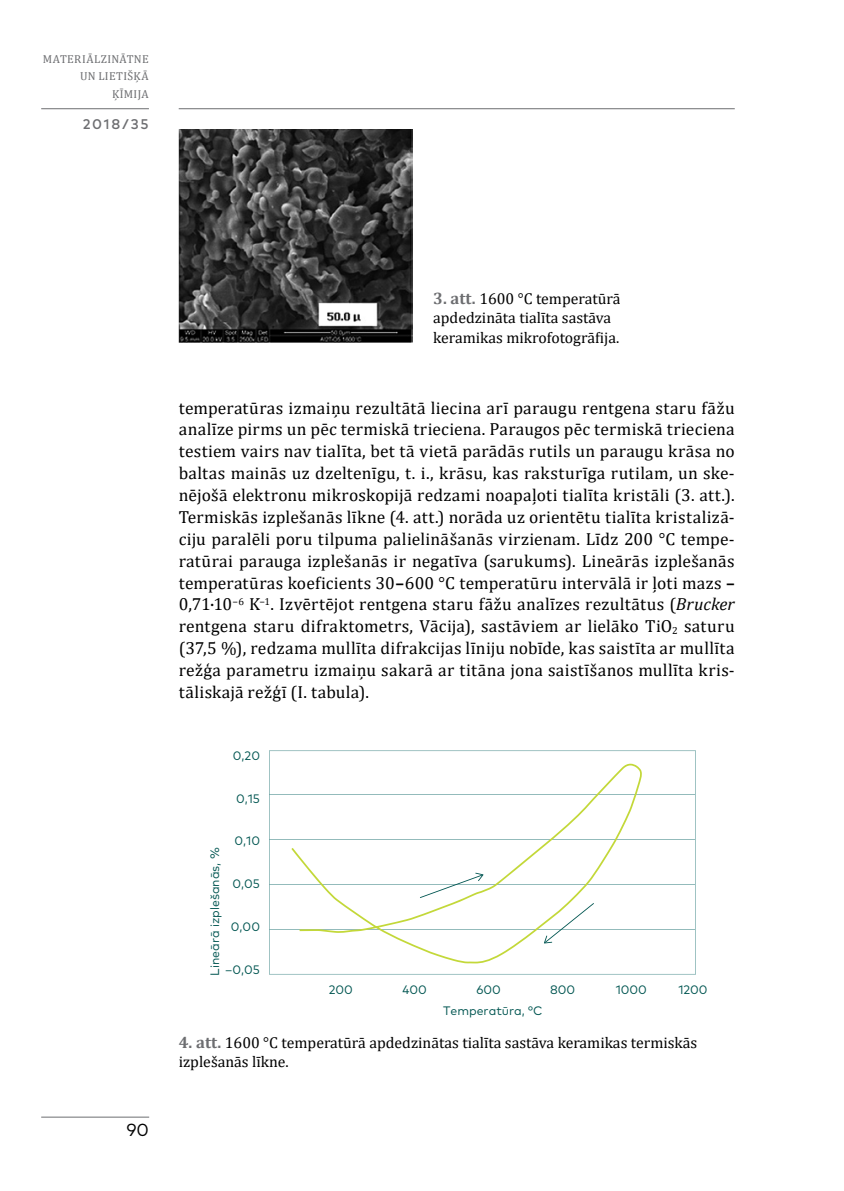
<style>
.page{position:relative;width:844px;height:1191px;background:#fff}
.page>*{position:absolute;margin:0;border:0;box-sizing:border-box;transform-origin:0 0}
.t1{font:17.5px/21.9px "Cambria";letter-spacing:.015em;color:#000;text-align:justify}
.t2{font:17.5px "Mark Pro";color:#000}
.t3{font:15.75px/19.2px "Cambria";color:#000}
.t4{font:500 14px "Mark Pro";letter-spacing:.125em;color:#6d6e71}
.t5{font:12.25px "Mark Pro";color:#005551}
.t6{font:11.55px/17.5px "Cambria";letter-spacing:.035em;color:#6d6e71;text-align:right}
.s1{font-weight:700;font-size:16.62px;color:#6d6e71}
.s2{font-weight:700}
.s3{font-style:italic}
</style>
<div class="page">
<hr style="left:41px;top:108px;width:108px;height:1px;background:#6d6e71">
<hr style="left:41px;top:1116px;width:108px;height:1px;background:#6d6e71">
<hr style="left:179px;top:108px;width:555px;height:1px;background:#6d6e71">
<img style="left:179px;top:129px;width:233px;height:213px">
<svg style="left:269px;top:750px;width:426px;height:224px"></svg>
<hr style="left:270px;top:794px;width:425px;height:1px;background:#93bbbb">
<hr style="left:270px;top:839px;width:425px;height:1px;background:#93bbbb">
<hr style="left:270px;top:884px;width:425px;height:1px;background:#93bbbb">
<hr style="left:270px;top:928px;width:425px;height:1px;background:#93bbbb">
<svg style="left:291px;top:763px;width:350px;height:200px"></svg>
<svg style="left:420px;top:872px;width:63px;height:26px"></svg>
<svg style="left:544px;top:903px;width:50px;height:40px"></svg>
<p class="t6" style="left:43px;top:50px;width:107px">MATERIĀLZINĀTNE<br>UN LIETIŠĶĀ<br>ĶĪMIJA</p>
<p class="t4" style="left:83px;top:113px;width:68px">2018/35</p>
<p class="t2" style="left:126px;top:1116px;width:24px">90</p>
<p class="t3" style="left:433px;top:289px;width:189px"><span class="s1">3. att.</span> 1600 °C temperatūrā apdedzināta tialīta sastāva keramikas mikrofotogrāfija.</p>
<p class="t1" style="left:179px;top:396px;width:557px">temperatūras izmaiņu rezultātā liecina arī paraugu rentgena staru fāžu analīze pirms un pēc termiskā trieciena. Paraugos pēc termiskā trieciena testiem vairs nav tialīta, bet tā vietā parādās rutils un paraugu krāsa no baltas mainās uz dzeltenīgu, t. i., krāsu, kas raksturīga rutilam, un ske&shy;nējošā elektronu mikroskopijā redzami noapaļoti tialīta kristāli (3. att.).<br>Termiskās izplešanās līkne (4. att.) norāda uz orientētu tialīta kristalizā&shy;ciju paralēli poru tilpuma palielināšanās virzienam. Līdz 200 °C tempe&shy;ratūrai parauga izplešanās ir negatīva (sarukums). Lineārās izplešanās temperatūras koeficients 30<span class="s2">–</span>600 °C temperatūru intervālā ir ļoti mazs <span class="s2">– </span>0,71·10<sup>−6</sup> K<sup>−1</sup>. Izvērtējot rentgena staru fāžu analīzes rezultātus (<span class="s3">Brucker </span>rentgena staru difraktometrs, Vācija), sastāviem ar lielāko TiO<sub>2</sub> saturu (37,5 %), redzama mullīta difrakcijas līniju nobīde, kas saistīta ar mullīta režģa parametru izmaiņu sakarā ar titāna jona saistīšanos mullīta kris&shy;tāliskajā režģī (I. tabula).</p>
<p class="t5" style="left:233px;top:746px;width:29px">0,20</p>
<p class="t5" style="left:236px;top:789px;width:25px">0,15</p>
<p class="t5" style="left:234px;top:832px;width:27px">0,10</p>
<p class="t5" style="left:232px;top:874px;width:29px">0,05</p>
<p class="t5" style="left:231px;top:917px;width:31px">0,00</p>
<p class="t5" style="left:225px;top:960px;width:36px">–0,05</p>
<p class="t5" style="left:205px;top:975px;width:130px;rotate:-90deg">Lineārā izplešanās, %</p>
<p class="t5" style="left:329px;top:981px;width:26px">200</p>
<p class="t5" style="left:402px;top:981px;width:26px">400</p>
<p class="t5" style="left:476px;top:981px;width:26px">600</p>
<p class="t5" style="left:550px;top:981px;width:27px">800</p>
<p class="t5" style="left:615px;top:981px;width:33px">1000</p>
<p class="t5" style="left:678px;top:981px;width:31px">1200</p>
<p class="t5" style="left:443px;top:1001px;width:101px">Temperatūra, °C</p>
<p class="t3" style="left:179px;top:1033px;width:520px"><span class="s1">4. att.</span> 1600 °C temperatūrā apdedzinātas tialīta sastāva keramikas termiskās izplešanās līkne.</p>
</div>
